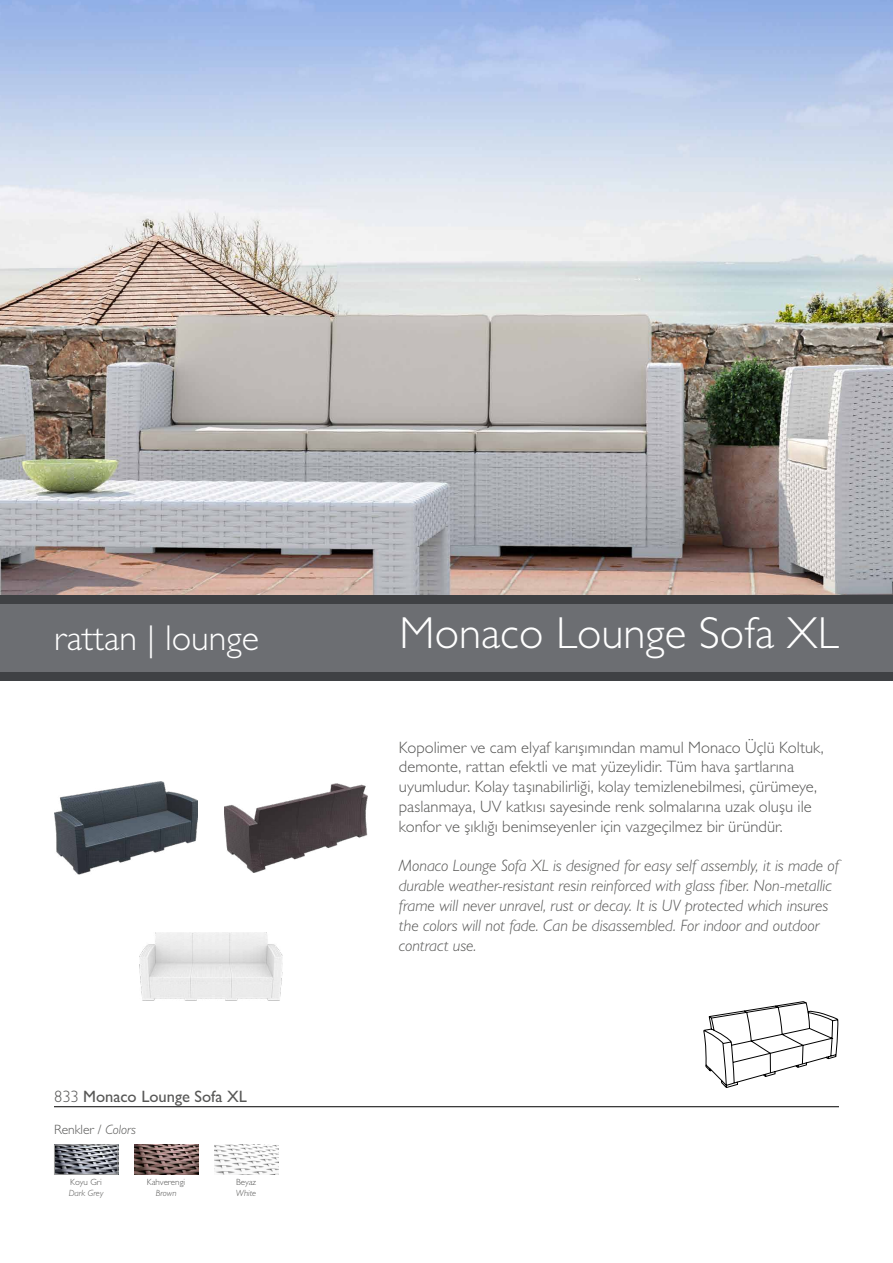
<style>
.page{position:relative;width:893px;height:1263px;background:#fff}
.page>*{position:absolute;margin:0;border:0;box-sizing:border-box;transform-origin:0 0}
.t1{font:300 45px "Gill Sans";color:#fff}
.t2{font:300 36px "Gill Sans";color:#fff}
.t3{font:300 16.5px/19.8px "Gill Sans";color:#575756}
.t4{font:italic 300 16.5px/19.8px "Gill Sans";color:#575756}
.t5{font:16.5px "Gill Sans";color:#575756}
.t6{font:300 13.5px "Gill Sans";color:#575756}
.t7{font:300 9px "Gill Sans";color:#575756}
.t8{font:italic 300 9px "Gill Sans";color:#575756}
.s1{font-weight:300}
.s2{font-style:italic}
</style>
<div class="page">
<img style="left:134px;top:1144px;width:64px;height:30px">
<img style="left:56px;top:1147px;width:60px;height:25px">
<div style="left:54px;top:1145px;width:64px;height:29px;border:1px solid #9d9d9c"></div>
<img style="left:214px;top:1144px;width:64px;height:30px">
<img style="left:0;top:0;width:893px;height:595px">
<img style="left:139px;top:932px;width:144px;height:68px">
<img style="left:54px;top:781px;width:144px;height:94px">
<img style="left:224px;top:784px;width:144px;height:88px">
<svg style="left:703px;top:1001px;width:135px;height:107px"></svg>
<div style="left:0;top:604px;width:893px;height:68px;background:#6c6e72"></div>
<div style="left:0;top:672px;width:893px;height:8px;background:#3f4144"></div>
<div style="left:0;top:595px;width:893px;height:9px;background:#3f4144"></div>
<hr style="left:54px;top:1106px;width:785px;height:1px;background:#000">
<h2 class="t2" style="left:54px;top:617px;width:207px">rattan | lounge</h2>
<p class="t5" style="left:54px;top:1087px;width:194px"><span class="s1">833</span> Monaco Lounge Sofa XL</p>
<p class="t6" style="left:54px;top:1122px;width:84px">Renkler / <span class="s2">Colors</span></p>
<p class="t7" style="left:70px;top:1177px;width:33px">Koyu Gri</p>
<p class="t8" style="left:69px;top:1188px;width:36px">Dark Grey</p>
<p class="t7" style="left:147px;top:1177px;width:40px">Kahverengi</p>
<p class="t8" style="left:156px;top:1188px;width:22px">Brown</p>
<p class="t7" style="left:236px;top:1177px;width:22px">Beyaz</p>
<p class="t8" style="left:236px;top:1188px;width:22px">White</p>
<h1 class="t1" style="left:399px;top:607px;width:441px">Monaco Lounge Sofa XL</h1>
<p class="t3" style="left:399px;top:737px;width:426px">Kopolimer ve cam elyaf karışımından mamul Monaco Üçlü Koltuk, demonte, rattan efektli ve mat yüzeylidir. Tüm hava şartlarına uyumludur. Kolay taşınabilirliği, kolay temizlenebilmesi, çürümeye, paslanmaya, UV katkısı sayesinde renk solmalarına uzak oluşu ile konfor ve şıklığı benimseyenler için vazgeçilmez bir üründür.</p>
<p class="t4" style="left:399px;top:856px;width:442px">Monaco Lounge Sofa XL is designed for easy self assembly, it is made of durable weather-resistant resin reinforced with glass fiber. Non-metallic frame will never unravel, rust or decay. It is UV protected which insures the colors will not fade. Can be disassembled. For indoor and outdoor contract use.</p>
</div>
